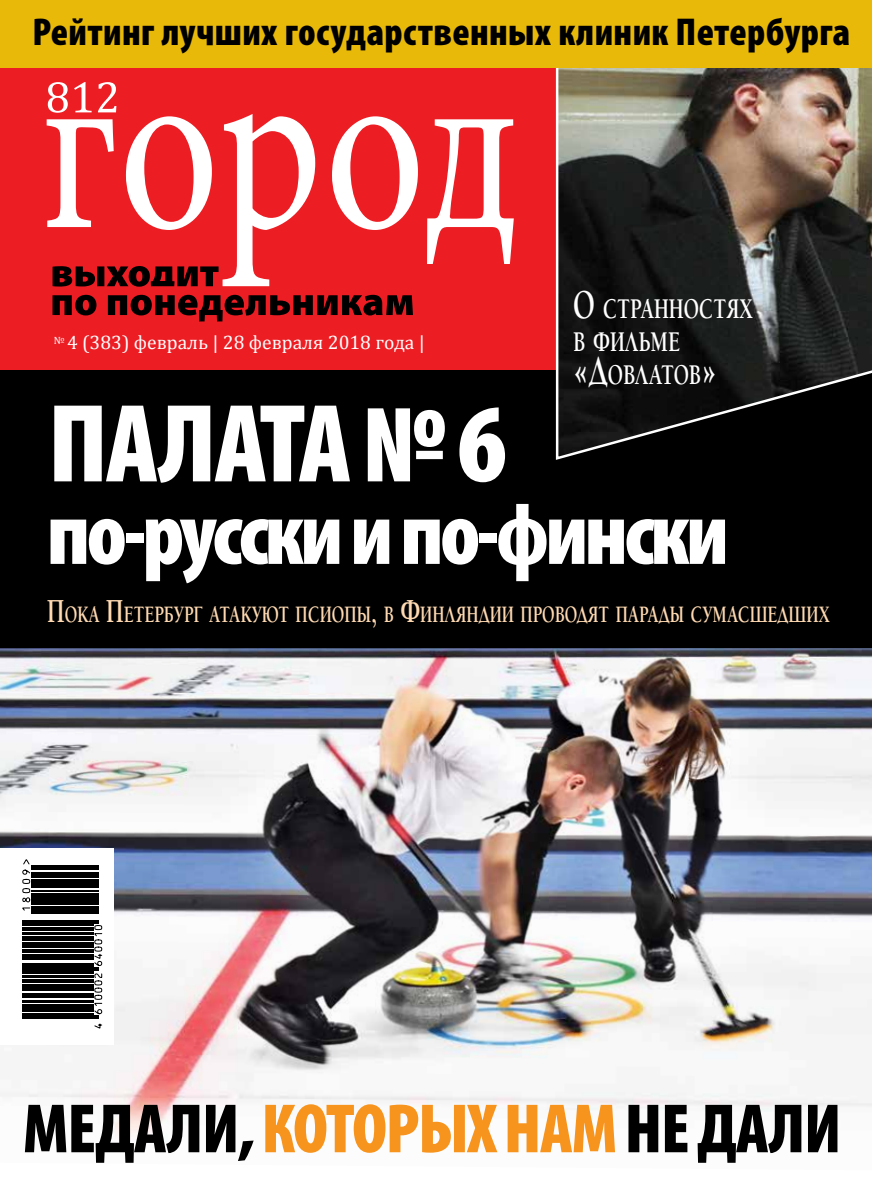
<style>
.page{position:relative;width:872px;height:1191px;background:#fff}
.page>*{position:absolute;margin:0;border:0;box-sizing:border-box;transform-origin:0 0}
.t1{font:900 condensed 112.35px "Myriad Pro";letter-spacing:-.02em;color:#fff}
.t2{font:900 condensed 90px "Myriad Pro";letter-spacing:-.04em;color:#fff}
.t3{font:900 condensed 70.35px "Myriad Pro";letter-spacing:-.02em;color:#000}
.t4{font:900 condensed 39px "Myriad Pro";letter-spacing:.01em;color:#000}
.t5{font:700 29.4px/33px "Alliance";color:#fff;scale:.7 1}
.t6{font:700 24.15px "Alliance";color:#fed9b1;scale:.7 1}
.t7{font:19.5px "Cambria";color:#fff}
.s1{font-size:41.85px}
.s2{font-size:34.5px}
.s3{color:#f7941e}
</style>
<div class="page">
<div style="left:0;top:364px;width:872px;height:311px;background:#000"></div>
<div style="left:0;top:23px;width:620px;height:346px;background:#ed1d24"></div>
<svg style="left:48px;top:82px;width:68px;height:31px"></svg>
<svg style="left:53px;top:295px;width:360px;height:26px"></svg>
<svg style="left:53px;top:286px;width:160px;height:1px"></svg>
<svg style="left:47px;top:114px;width:467px;height:172px"></svg>
<img style="left:554px;top:68px;width:318px;height:342px">
<div style="left:0;top:0;width:872px;height:68px;background:#e8b909"></div>
<img style="left:0;top:648px;width:872px;height:487px">
<div style="left:48px;top:404px;width:691px;height:193px;background:#000"></div>
<div style="left:0;top:847px;width:114px;height:197px;background:#fff"></div>
<svg style="left:22px;top:859px;width:81px;height:170px"></svg>
<h3 class="t4" style="left:32px;top:7px;width:819px">Рейтинг лучших государственных клиник Петербурга</h3>
<p class="t7" style="left:54px;top:330px;width:372px"><sup>№</sup> 4 (383) февраль | 28 февраля 2018 года |</p>
<p class="t5" style="left:573px;top:292px;width:258px"><span class="s1">О</span> странностях в фильме <span class="s1">«Д</span>овлатов<span class="s1">»</span></p>
<h1 class="t1" style="left:48px;top:372px;width:460px">Палата № 6</h1>
<h2 class="t2" style="left:47px;top:476px;width:683px">по-русски и по-фински</h2>
<p class="t6" style="left:47px;top:600px;width:1119px"><span class="s2">П</span>ока <span class="s2">П</span>етербург атакуют псиопы<span class="s2">,</span> в <span class="s2">Ф</span>инляндии проводят парады сумасшедших</p>
<h3 class="t3" style="left:23px;top:1083px;width:820px">Медали, <span class="s3">которых нам</span> не дали</h3>
</div>
